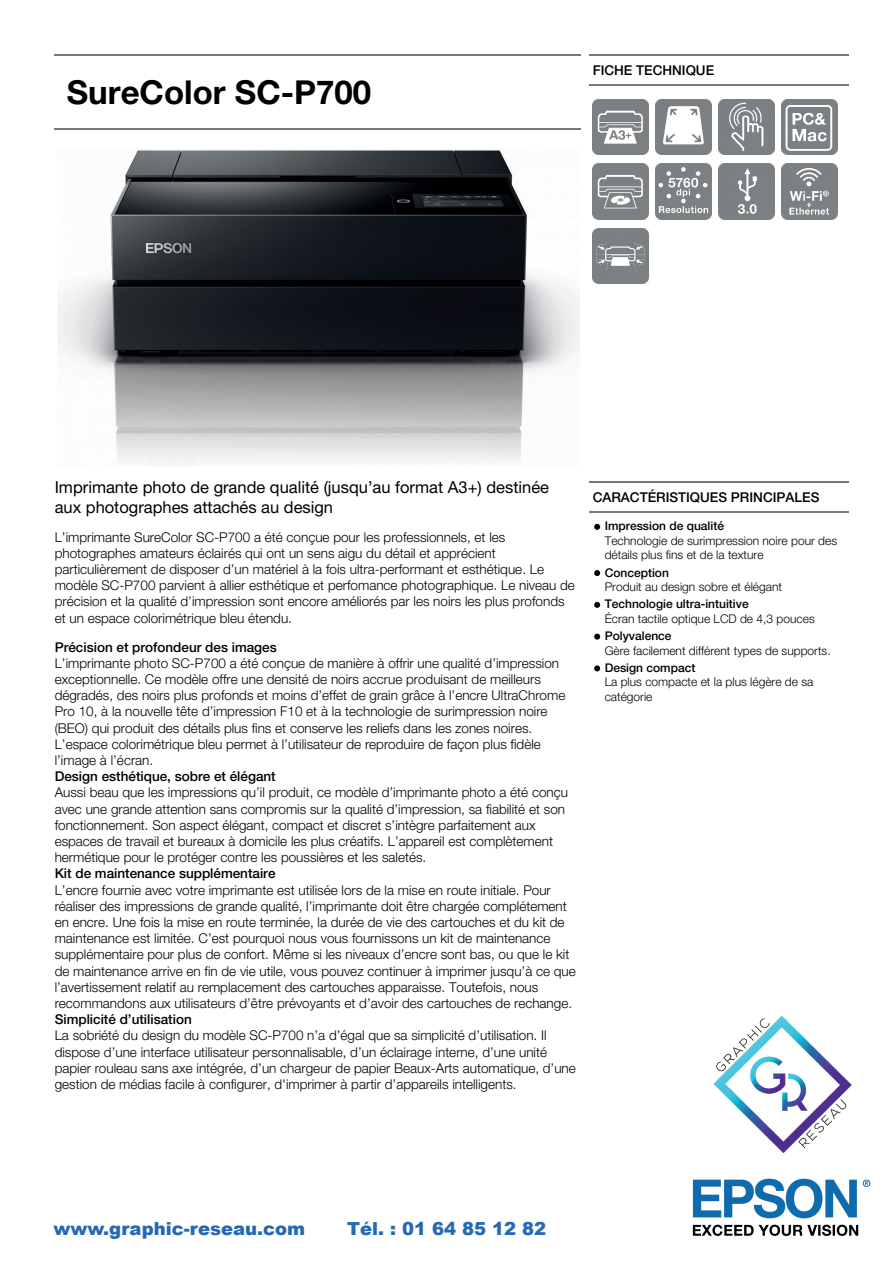
<style>
.page{position:relative;width:893px;height:1263px;background:#fff}
.page>*{position:absolute;margin:0;border:0;box-sizing:border-box;transform-origin:0 0}
.t1{font:700 33px "Helvetica Neue";color:#000001}
.t2{font:900 18px "Arial";color:#2569b4}
.t3{font:16.5px/19.8px "Helvetica Neue";color:#000001}
.t4{font:300 13.5px/16.2px "Helvetica Neue";color:#000001}
.t5{font:500 13.5px "Helvetica Neue";color:#000001}
.t6{font:300 12px/14.4px "Helvetica Neue";color:#000001}
.t7{font:500 12px "Helvetica Neue";color:#000001}
</style>
<div class="page">
<hr style="left:55px;top:54px;width:526px;height:2px;background:#757a7e">
<hr style="left:55px;top:129px;width:526px;height:1px;background:#757a7e">
<img style="left:58px;top:150px;width:522px;height:314px">
<hr style="left:590px;top:54px;width:259px;height:2px;background:#757a7e">
<hr style="left:590px;top:84px;width:259px;height:2px;background:#757a7e">
<img style="left:593px;top:99px;width:55px;height:56px">
<img style="left:656px;top:99px;width:55px;height:56px">
<img style="left:719px;top:99px;width:55px;height:56px">
<img style="left:782px;top:99px;width:55px;height:56px">
<img style="left:593px;top:164px;width:55px;height:55px">
<img style="left:656px;top:164px;width:55px;height:55px">
<img style="left:719px;top:164px;width:55px;height:55px">
<img style="left:782px;top:164px;width:55px;height:55px">
<img style="left:593px;top:228px;width:55px;height:56px">
<hr style="left:590px;top:482px;width:259px;height:1px;background:#757a7e">
<hr style="left:590px;top:511px;width:259px;height:2px;background:#757a7e">
<svg style="left:594px;top:524px;width:6px;height:6px"></svg>
<svg style="left:594px;top:570px;width:6px;height:6px"></svg>
<svg style="left:594px;top:602px;width:6px;height:6px"></svg>
<svg style="left:594px;top:634px;width:6px;height:6px"></svg>
<svg style="left:594px;top:665px;width:6px;height:6px"></svg>
<img style="left:692px;top:1178px;width:179px;height:58px">
<img style="left:713px;top:1015px;width:139px;height:138px">
<h1 class="t1" style="left:67px;top:72px;width:306px">SureColor SC-P700</h1>
<p class="t5" style="left:593px;top:62px;width:123px">FICHE TECHNIQUE</p>
<p class="t3" style="left:55px;top:477px;width:496px">Imprimante photo de grande qualité (jusqu’au format A3+) destinée aux photographes attachés au design</p>
<p class="t4" style="left:55px;top:528px;width:522px">L’imprimante SureColor SC-P700 a été conçue pour les professionnels, et les photographes amateurs éclairés qui ont un sens aigu du détail et apprécient particulièrement de disposer d’un matériel à la fois ultra-performant et esthétique. Le modèle SC-P700 parvient à allier esthétique et perfomance photographique. Le niveau de précision et la qualité d’impression sont encore améliorés par les noirs les plus profonds et un espace colorimétrique bleu étendu.</p>
<p class="t5" style="left:55px;top:639px;width:224px">Précision et profondeur des images</p>
<p class="t4" style="left:55px;top:655px;width:512px">L’imprimante photo SC-P700 a été conçue de manière à offrir une qualité d’impression exceptionnelle. Ce modèle offre une densité de noirs accrue produisant de meilleurs dégradés, des noirs plus profonds et moins d’effet de grain grâce à l’encre UltraChrome Pro 10, à la nouvelle tête d’impression F10 et à la technologie de surimpression noire (BEO) qui produit des détails plus fins et conserve les reliefs dans les zones noires.<br>L’espace colorimétrique bleu permet à l’utilisateur de reproduire de façon plus fidèle l’image à l’écran.</p>
<p class="t5" style="left:55px;top:768px;width:223px">Design esthétique, sobre et élégant</p>
<p class="t4" style="left:55px;top:784px;width:515px">Aussi beau que les impressions qu’il produit, ce modèle d’imprimante photo a été conçu avec une grande attention sans compromis sur la qualité d’impression, sa fiabilité et son fonctionnement. Son aspect élégant, compact et discret s’intègre parfaitement aux espaces de travail et bureaux à domicile les plus créatifs. L’appareil est complètement hermétique pour le protéger contre les poussières et les saletés.</p>
<p class="t5" style="left:55px;top:865px;width:222px">Kit de maintenance supplémentaire</p>
<p class="t4" style="left:55px;top:881px;width:523px">L’encre fournie avec votre imprimante est utilisée lors de la mise en route initiale. Pour réaliser des impressions de grande qualité, l’imprimante doit être chargée complétement en encre. Une fois la mise en route terminée, la durée de vie des cartouches et du kit de maintenance est limitée. C’est pourquoi nous vous fournissons un kit de maintenance supplémentaire pour plus de confort. Même si les niveaux d’encre sont bas, ou que le kit de maintenance arrive en fin de vie utile, vous pouvez continuer à imprimer jusqu’à ce que l’avertissement relatif au remplacement des cartouches apparaisse. Toutefois, nous recommandons aux utilisateurs d’être prévoyants et d’avoir des cartouches de rechange.</p>
<p class="t5" style="left:55px;top:1011px;width:139px">Simplicité d’utilisation</p>
<p class="t4" style="left:55px;top:1027px;width:523px">La sobriété du design du modèle SC-P700 n’a d’égal que sa simplicité d’utilisation. Il dispose d’une interface utilisateur personnalisable, d’un éclairage interne, d’une unité papier rouleau sans axe intégrée, d’un chargeur de papier Beaux-Arts automatique, d’une gestion de médias facile à configurer, d'imprimer à partir d’appareils intelligents.</p>
<p class="t5" style="left:593px;top:489px;width:228px">CARACTÉRISTIQUES PRINCIPALES</p>
<p class="t7" style="left:605px;top:519px;width:121px">Impression de qualité</p>
<p class="t6" style="left:605px;top:533px;width:234px">Technologie de surimpression noire pour des détails plus fins et de la texture</p>
<p class="t7" style="left:605px;top:565px;width:66px">Conception</p>
<p class="t6" style="left:605px;top:579px;width:179px">Produit au design sobre et élégant</p>
<p class="t7" style="left:605px;top:597px;width:146px">Technologie ultra-intuitive</p>
<p class="t6" style="left:605px;top:611px;width:212px">Écran tactile optique LCD de 4,3 pouces</p>
<p class="t7" style="left:605px;top:629px;width:68px">Polyvalence</p>
<p class="t6" style="left:605px;top:643px;width:228px">Gère facilement différent types de supports.</p>
<p class="t7" style="left:605px;top:661px;width:92px">Design compact</p>
<p class="t6" style="left:605px;top:675px;width:210px">La plus compacte et la plus légère de sa catégorie</p>
<h2 class="t2" style="left:54px;top:1216px;width:253px">www.graphic-reseau.com</h2>
<h2 class="t2" style="left:347px;top:1216px;width:201px">Tél. : 01 64 85 12 82</h2>
</div>
